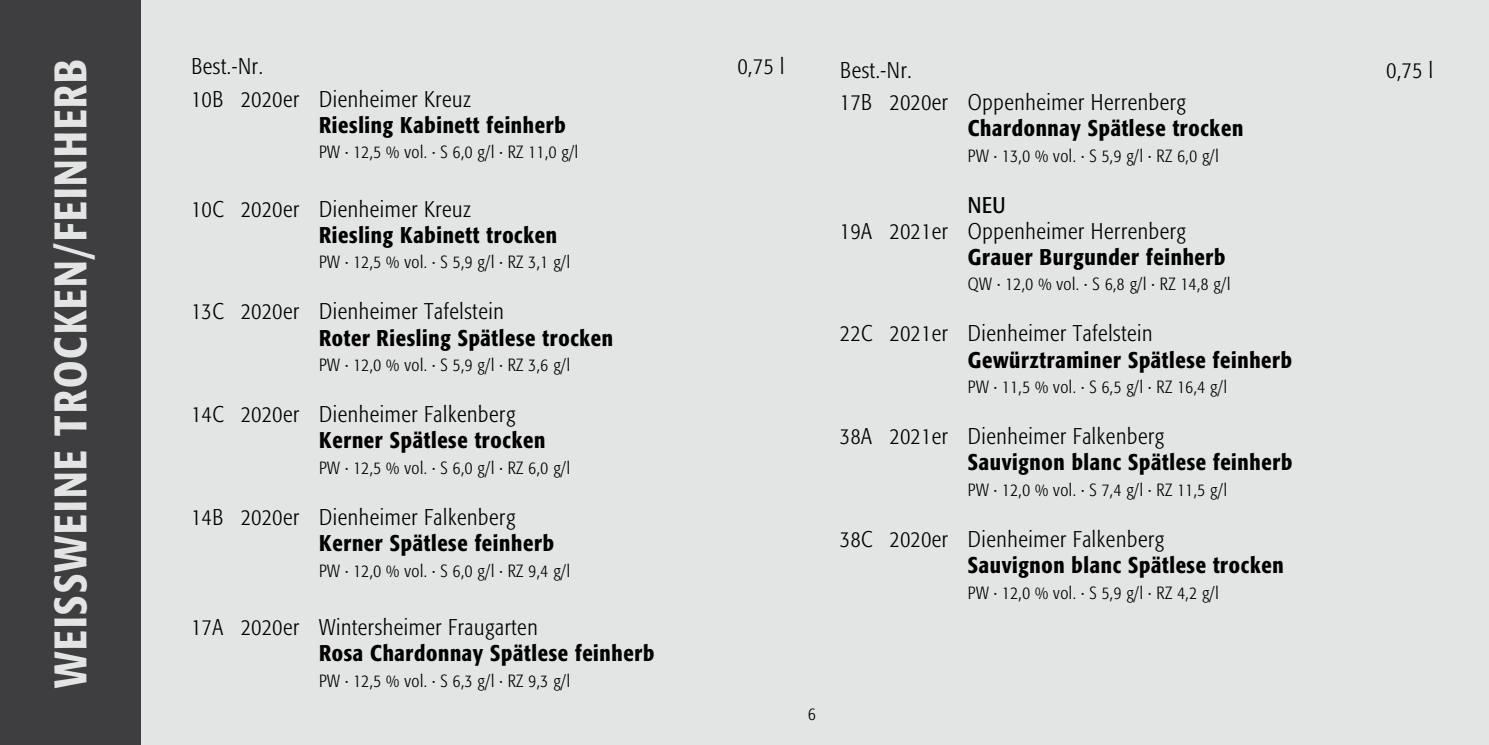
<style>
.page{position:relative;width:1489px;height:745px;background:#fff}
.page>*{position:absolute;margin:0;border:0;box-sizing:border-box;transform-origin:0 0}
.t1{font:500 45px "Formata Condensed BQ";letter-spacing:.05em;color:#e3e4e4;scale:.94 1}
.t2{font:300 22.5px "Formata Condensed BQ";letter-spacing:.03em;color:#000}
.t3{font:500 22.5px "Formata Condensed BQ";letter-spacing:.03em;color:#000}
.t4{font:22.5px "Formata Condensed BQ";color:#000}
.t5{font:300 17.5px "Formata Condensed BQ";letter-spacing:.03em;color:#000}
</style>
<div class="page">
<div style="left:0;top:0;width:1488px;height:744px;background:#e3e4e4"></div>
<div style="left:0;top:0;width:140px;height:744px;background:#3e3d40"></div>
<h1 class="t1" style="left:43px;top:687px;width:670px;rotate:-90deg">WEISSWEINE TROCKEN/FEINHERB</h1>
<p class="t2" style="left:191px;top:53px;width:73px">Best.-Nr.</p>
<p class="t2" style="left:737px;top:53px;width:48px">0,75 l</p>
<p class="t2" style="left:191px;top:86px;width:281px">10B 2020er Dienheimer Kreuz</p>
<p class="t3" style="left:319px;top:111px;width:248px">Riesling Kabinett feinherb</p>
<p class="t5" style="left:319px;top:142px;width:261px">PW · 12,5 % vol. · S 6,0 g/l · RZ 11,0 g/l</p>
<p class="t2" style="left:191px;top:196px;width:281px">10C 2020er Dienheimer Kreuz</p>
<p class="t3" style="left:319px;top:221px;width:239px">Riesling Kabinett trocken</p>
<p class="t5" style="left:319px;top:252px;width:252px">PW · 12,5 % vol. · S 5,9 g/l · RZ 3,1 g/l</p>
<p class="t2" style="left:191px;top:298px;width:314px">13C 2020er Dienheimer Tafelstein</p>
<p class="t3" style="left:319px;top:324px;width:295px">Roter Riesling Spätlese trocken</p>
<p class="t5" style="left:319px;top:355px;width:252px">PW · 12,0 % vol. · S 5,9 g/l · RZ 3,6 g/l</p>
<p class="t2" style="left:191px;top:401px;width:325px">14C 2020er Dienheimer Falkenberg</p>
<p class="t3" style="left:319px;top:426px;width:228px">Kerner Spätlese trocken</p>
<p class="t5" style="left:319px;top:457px;width:252px">PW · 12,5 % vol. · S 6,0 g/l · RZ 6,0 g/l</p>
<p class="t2" style="left:191px;top:504px;width:325px">14B 2020er Dienheimer Falkenberg</p>
<p class="t3" style="left:319px;top:529px;width:236px">Kerner Spätlese feinherb</p>
<p class="t5" style="left:319px;top:560px;width:252px">PW · 12,0 % vol. · S 6,0 g/l · RZ 9,4 g/l</p>
<p class="t2" style="left:191px;top:613px;width:348px">17A 2020er Wintersheimer Fraugarten</p>
<p class="t3" style="left:319px;top:639px;width:337px">Rosa Chardonnay Spätlese feinherb</p>
<p class="t5" style="left:319px;top:670px;width:252px">PW · 12,5 % vol. · S 6,3 g/l · RZ 9,3 g/l</p>
<p class="t2" style="left:840px;top:57px;width:73px">Best.-Nr.</p>
<p class="t2" style="left:1386px;top:57px;width:48px">0,75 l</p>
<p class="t2" style="left:840px;top:89px;width:347px">17B 2020er Oppenheimer Herrenberg</p>
<p class="t3" style="left:967px;top:115px;width:277px">Chardonnay Spätlese trocken</p>
<p class="t5" style="left:967px;top:146px;width:252px">PW · 13,0 % vol. · S 5,9 g/l · RZ 6,0 g/l</p>
<p class="t4" style="left:967px;top:192px;width:39px">NEU</p>
<p class="t2" style="left:840px;top:217px;width:347px">19A 2021er Oppenheimer Herrenberg</p>
<p class="t3" style="left:967px;top:243px;width:259px">Grauer Burgunder feinherb</p>
<p class="t5" style="left:967px;top:274px;width:264px">QW · 12,0 % vol. · S 6,8 g/l · RZ 14,8 g/l</p>
<p class="t2" style="left:840px;top:320px;width:314px">22C 2021er Dienheimer Tafelstein</p>
<p class="t3" style="left:967px;top:346px;width:326px">Gewürztraminer Spätlese feinherb</p>
<p class="t5" style="left:967px;top:377px;width:261px">PW · 11,5 % vol. · S 6,5 g/l · RZ 16,4 g/l</p>
<p class="t2" style="left:840px;top:423px;width:325px">38A 2021er Dienheimer Falkenberg</p>
<p class="t3" style="left:967px;top:448px;width:326px">Sauvignon blanc Spätlese feinherb</p>
<p class="t5" style="left:967px;top:479px;width:261px">PW · 12,0 % vol. · S 7,4 g/l · RZ 11,5 g/l</p>
<p class="t2" style="left:840px;top:526px;width:325px">38C 2020er Dienheimer Falkenberg</p>
<p class="t3" style="left:967px;top:551px;width:317px">Sauvignon blanc Spätlese trocken</p>
<p class="t5" style="left:967px;top:582px;width:252px">PW · 12,0 % vol. · S 5,9 g/l · RZ 4,2 g/l</p>
<p class="t5" style="left:808px;top:703px;width:9px">6</p>
</div>
